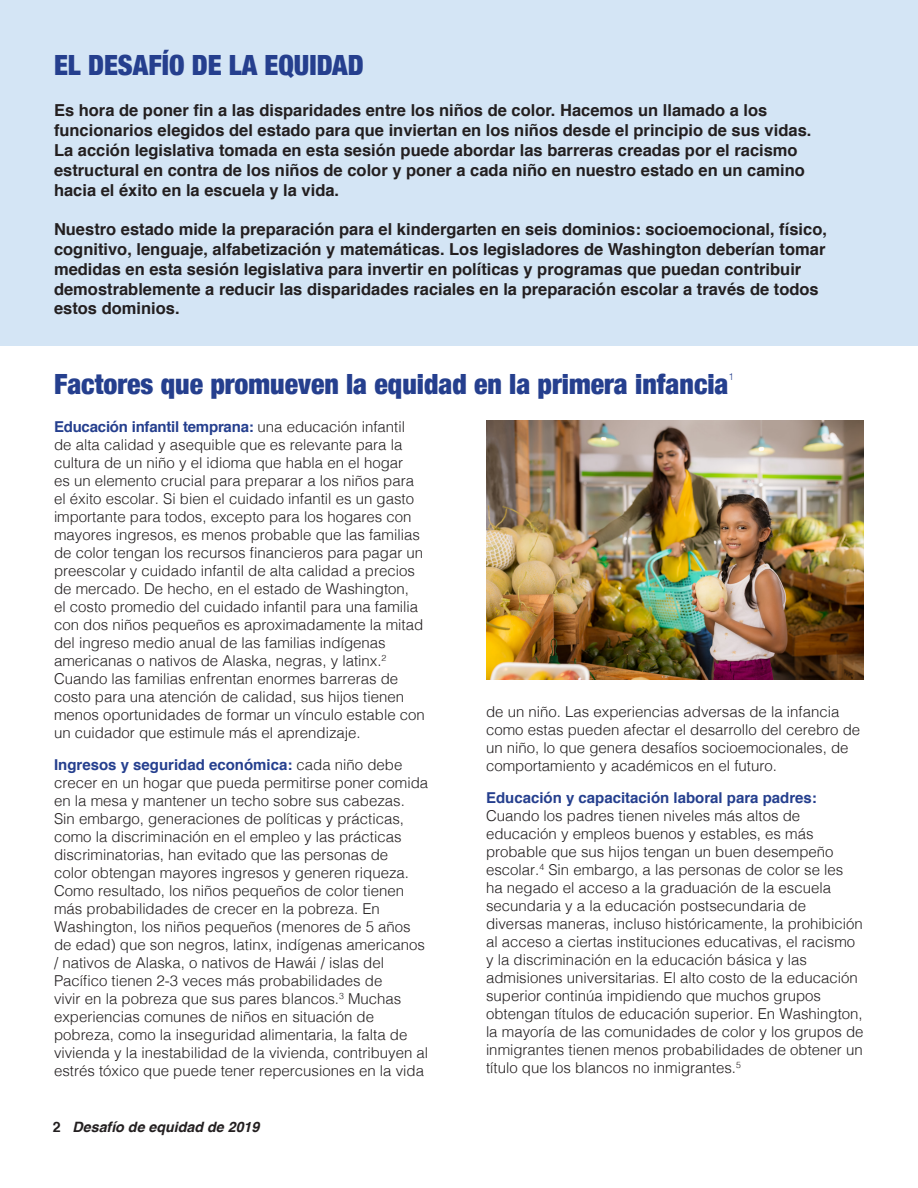
<style>
.page{position:relative;width:918px;height:1188px;background:#fff}
.page>*{position:absolute;margin:0;border:0;box-sizing:border-box;transform-origin:0 0}
.t1{font:900 condensed 27.9px "Helvetica Neue";color:#253f8e}
.t2{font:700 16.5px/19.8px "Helvetica";color:#231f20}
.t3{font:300 15px/18px "Helvetica";color:#231f20}
.t4{font:italic 700 14.25px "Helvetica";color:#231f20}
.t5{font:300 9.6px "Helvetica";color:#253f8e}
.s1{font-weight:700;color:#253f8e}
.s2{font-style:normal}
</style>
<div class="page">
<div style="left:0;top:0;width:918px;height:346px;background:#d4e5f5"></div>
<img style="left:486px;top:421px;width:378px;height:258px">
<p class="t1" style="left:54px;top:42px;width:311px">EL DESAFÍO DE LA EQUIDAD</p>
<p class="t2" style="left:54px;top:101px;width:759px">Es hora de poner fin a las disparidades entre los niños de color. Hacemos un llamado a los funcionarios elegidos del estado para que inviertan en los niños desde el principio de sus vidas.<br>La acción legislativa tomada en esta sesión puede abordar las barreras creadas por el racismo estructural en contra de los niños de color y poner a cada niño en nuestro estado en un camino hacia el éxito en la escuela y la vida.</p>
<p class="t2" style="left:54px;top:220px;width:775px">Nuestro estado mide la preparación para el kindergarten en seis dominios: socioemocional, físico, cognitivo, lenguaje, alfabetización y matemáticas. Los legisladores de Washington deberían tomar medidas en esta sesión legislativa para invertir en políticas y programas que puedan contribuir demostrablemente a reducir las disparidades raciales en la preparación escolar a través de todos estos dominios.</p>
<p class="t1" style="left:54px;top:361px;width:676px">Factores que promueven la equidad en la primera infancia</p>
<p class="t5" style="left:729px;top:368px;width:7px">1</p>
<p class="t3" style="left:54px;top:417px;width:372px"><span class="s1">Educación infantil temprana:</span> una educación infantil de alta calidad y asequible que es relevante para la cultura de un niño y el idioma que habla en el hogar<br>es un elemento crucial para preparar a los niños para el éxito escolar. Si bien el cuidado infantil es un gasto importante para todos, excepto para los hogares con mayores ingresos, es menos probable que las familias de color tengan los recursos financieros para pagar un preescolar y cuidado infantil de alta calidad a precios de mercado. De hecho, en el estado de Washington,<br>el costo promedio del cuidado infantil para una familia con dos niños pequeños es aproximadamente la mitad del ingreso medio anual de las familias indígenas americanas o nativos de Alaska, negras, y latinx.<sup>2<br></sup>Cuando las familias enfrentan enormes barreras de costo para una atención de calidad, sus hijos tienen menos oportunidades de formar un vínculo estable con un cuidador que estimule más el aprendizaje.</p>
<p class="t3" style="left:54px;top:754px;width:376px"><span class="s1">Ingresos y seguridad económica:</span> cada niño debe crecer en un hogar que pueda permitirse poner comida en la mesa y mantener un techo sobre sus cabezas.<br>Sin embargo, generaciones de políticas y prácticas, como la discriminación en el empleo y las prácticas discriminatorias, han evitado que las personas de<br>color obtengan mayores ingresos y generen riqueza.<br>Como resultado, los niños pequeños de color tienen más probabilidades de crecer en la pobreza. En Washington, los niños pequeños (menores de 5 años de edad) que son negros, latinx, indígenas americanos / nativos de Alaska, o nativos de Hawái / islas del Pacífico tienen 2-3 veces más probabilidades de<br>vivir en la pobreza que sus pares blancos.<sup>3</sup> Muchas experiencias comunes de niños en situación de pobreza, como la inseguridad alimentaria, la falta de vivienda y la inestabilidad de la vivienda, contribuyen al estrés tóxico que puede tener repercusiones en la vida</p>
<p class="t4" style="left:53px;top:1116px;width:208px"><span class="s2">2</span> Desafío de equidad de 2019</p>
<p class="t3" style="left:486px;top:702px;width:376px">de un niño. Las experiencias adversas de la infancia como estas pueden afectar el desarrollo del cerebro de un niño, lo que genera desafíos socioemocionales, de comportamiento y académicos en el futuro.</p>
<p class="t3" style="left:486px;top:787px;width:379px"><span class="s1">Educación y capacitación laboral para padres:<br></span>Cuando los padres tienen niveles más altos de educación y empleos buenos y estables, es más probable que sus hijos tengan un buen desempeño escolar.<sup>4</sup> Sin embargo, a las personas de color se les ha negado el acceso a la graduación de la escuela secundaria y a la educación postsecundaria de diversas maneras, incluso históricamente, la prohibición al acceso a ciertas instituciones educativas, el racismo y la discriminación en la educación básica y las admisiones universitarias. El alto costo de la educación superior continúa impidiendo que muchos grupos obtengan títulos de educación superior. En Washington, la mayoría de las comunidades de color y los grupos de inmigrantes tienen menos probabilidades de obtener un título que los blancos no inmigrantes.<sup>5</sup></p>
</div>
